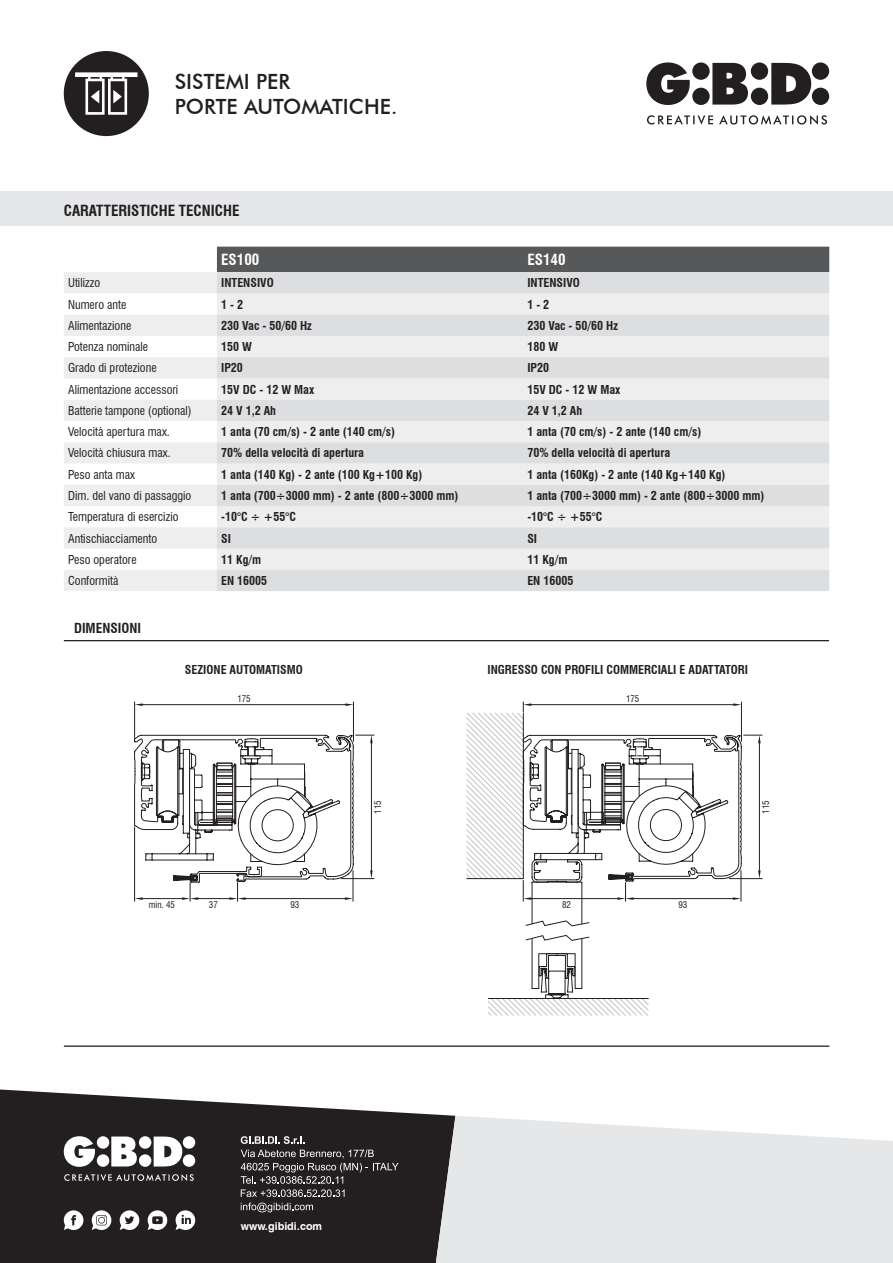
<style>
.page{position:relative;width:893px;height:1263px;background:#fff}
.page>*{position:absolute;margin:0;border:0;box-sizing:border-box;transform-origin:0 0}
.t1{font:500 21px/25.2px "Futura BT";color:#231f20}
.t2{font:700 condensed 15px "Swiss 721 BT";color:#231f20}
.t3{font:700 condensed 15px "Swiss 721 BT";color:#fff}
.t4{font:700 condensed 13.5px "Swiss 721 BT";color:#231f20}
.t5{font:700 condensed 12px "Swiss 721 BT";color:#231f20}
.t6{font:condensed 12px "Swiss 721 BT";color:#231f20}
.t7{font:700 10.8px "Swiss 721 BT";color:#fff}
.t8{font:condensed 9px "Swiss 721 BT";color:#231f20}
</style>
<div class="page">
<svg style="left:0;top:1089px;width:455px;height:174px;background:#3a3738"></svg>
<svg style="left:64px;top:1136px;width:131px;height:45px"></svg>
<svg style="left:64px;top:1210px;width:19px;height:20px"></svg>
<svg style="left:148px;top:1210px;width:19px;height:20px"></svg>
<svg style="left:176px;top:1210px;width:19px;height:20px"></svg>
<svg style="left:120px;top:1210px;width:19px;height:20px"></svg>
<svg style="left:92px;top:1210px;width:19px;height:20px"></svg>
<svg style="left:241px;top:1136px;width:158px;height:76px;background:#3e3a3b"></svg>
<svg style="left:436px;top:1116px;width:457px;height:147px;background:#e3e4e6"></svg>
<div style="left:0;top:191px;width:893px;height:34px;background:#e6e7e9"></div>
<svg style="left:646px;top:62px;width:183px;height:63px"></svg>
<div style="left:217px;top:247px;width:612px;height:25px;background:#57585a"></div>
<svg style="left:64px;top:272px;width:153px;height:319px;fill:#eeeeef"></svg>
<svg style="left:217px;top:272px;width:612px;height:319px;background:#e5e5e7"></svg>
<hr style="left:64px;top:1045px;width:765px;height:2px;background:#231f20">
<hr style="left:64px;top:640px;width:765px;height:1px;background:#231f20">
<svg style="left:134px;top:735px;width:240px;height:166px"></svg>
<hr style="left:134px;top:827px;width:1px;height:74px;background:#231f20">
<hr style="left:371px;top:740px;width:1px;height:134px;background:#231f20">
<hr style="left:242px;top:898px;width:106px;height:1px;background:#231f20">
<hr style="left:194px;top:898px;width:39px;height:1px;background:#231f20">
<hr style="left:139px;top:898px;width:46px;height:1px;background:#231f20">
<svg style="left:345px;top:703px;width:8px;height:3px"></svg>
<svg style="left:135px;top:703px;width:8px;height:3px"></svg>
<hr style="left:134px;top:702px;width:1px;height:35px;background:#231f20">
<hr style="left:353px;top:702px;width:1px;height:39px;background:#231f20">
<hr style="left:140px;top:704px;width:209px;height:1px;background:#231f20">
<svg style="left:733px;top:703px;width:8px;height:3px"></svg>
<svg style="left:523px;top:702px;width:8px;height:10px"></svg>
<hr style="left:741px;top:702px;width:1px;height:39px;background:#231f20">
<hr style="left:528px;top:704px;width:209px;height:1px;background:#231f20">
<svg style="left:467px;top:712px;width:182px;height:304px"></svg>
<svg style="left:466px;top:713px;width:183px;height:286px"></svg>
<svg style="left:522px;top:735px;width:240px;height:264px"></svg>
<div style="left:64px;top:51px;width:85px;height:85px;background:#231f20;border-radius:50%"></div>
<svg style="left:75px;top:72px;width:63px;height:43px"></svg>
<h1 class="t1" style="left:175px;top:69px;width:224px">SISTEMI PER<br>PORTE AUTOMATICHE.</h1>
<p class="t2" style="left:64px;top:202px;width:177px">CARATTERISTICHE TECNICHE</p>
<p class="t3" style="left:221px;top:251px;width:40px">ES100</p>
<p class="t3" style="left:527px;top:251px;width:40px">ES140</p>
<p class="t6" style="left:68px;top:276px;width:34px">Utilizzo</p>
<p class="t5" style="left:221px;top:276px;width:54px">INTENSIVO</p>
<p class="t5" style="left:527px;top:276px;width:54px">INTENSIVO</p>
<p class="t6" style="left:68px;top:297px;width:60px">Numero ante</p>
<p class="t5" style="left:221px;top:297px;width:23px">1 - 2</p>
<p class="t5" style="left:527px;top:297px;width:23px">1 - 2</p>
<p class="t6" style="left:68px;top:318px;width:65px">Alimentazione</p>
<p class="t5" style="left:221px;top:318px;width:92px">230 Vac - 50/60 Hz</p>
<p class="t5" style="left:527px;top:318px;width:92px">230 Vac - 50/60 Hz</p>
<p class="t6" style="left:68px;top:340px;width:82px">Potenza nominale</p>
<p class="t5" style="left:221px;top:340px;width:32px">150 W</p>
<p class="t5" style="left:527px;top:340px;width:32px">180 W</p>
<p class="t6" style="left:68px;top:361px;width:90px">Grado di protezione</p>
<p class="t5" style="left:221px;top:361px;width:23px">IP20</p>
<p class="t5" style="left:527px;top:361px;width:23px">IP20</p>
<p class="t6" style="left:68px;top:382px;width:112px">Alimentazione accessori</p>
<p class="t5" style="left:221px;top:382px;width:95px">15V DC - 12 W Max</p>
<p class="t5" style="left:527px;top:382px;width:95px">15V DC - 12 W Max</p>
<p class="t6" style="left:68px;top:403px;width:125px">Batterie tampone (optional)</p>
<p class="t5" style="left:221px;top:403px;width:56px">24 V 1,2 Ah</p>
<p class="t5" style="left:527px;top:403px;width:56px">24 V 1,2 Ah</p>
<p class="t6" style="left:68px;top:425px;width:103px">Velocità apertura max.</p>
<p class="t5" style="left:221px;top:425px;width:175px">1 anta (70 cm/s) - 2 ante (140 cm/s)</p>
<p class="t5" style="left:527px;top:425px;width:175px">1 anta (70 cm/s) - 2 ante (140 cm/s)</p>
<p class="t6" style="left:68px;top:446px;width:104px">Velocità chiusura max.</p>
<p class="t5" style="left:221px;top:446px;width:144px">70% della velocità di apertura</p>
<p class="t5" style="left:527px;top:446px;width:144px">70% della velocità di apertura</p>
<p class="t6" style="left:68px;top:467px;width:68px">Peso anta max</p>
<p class="t5" style="left:221px;top:467px;width:203px">1 anta (140 Kg) - 2 ante (100 Kg+100 Kg)</p>
<p class="t5" style="left:527px;top:467px;width:200px">1 anta (160Kg) - 2 ante (140 Kg+140 Kg)</p>
<p class="t6" style="left:68px;top:488px;width:125px">Dim. del vano di passaggio</p>
<p class="t5" style="left:221px;top:488px;width:239px">1 anta (700÷3000 mm) - 2 ante (800÷3000 mm)</p>
<p class="t5" style="left:527px;top:488px;width:239px">1 anta (700÷3000 mm) - 2 ante (800÷3000 mm)</p>
<p class="t6" style="left:68px;top:510px;width:112px">Temperatura di esercizio</p>
<p class="t5" style="left:221px;top:510px;width:76px">-10°C ÷ +55°C</p>
<p class="t5" style="left:527px;top:510px;width:76px">-10°C ÷ +55°C</p>
<p class="t6" style="left:68px;top:531px;width:91px">Antischiacciamento</p>
<p class="t5" style="left:221px;top:531px;width:11px">SI</p>
<p class="t5" style="left:527px;top:531px;width:11px">SI</p>
<p class="t6" style="left:68px;top:552px;width:70px">Peso operatore</p>
<p class="t5" style="left:221px;top:552px;width:42px">11 Kg/m</p>
<p class="t5" style="left:527px;top:552px;width:42px">11 Kg/m</p>
<p class="t6" style="left:68px;top:573px;width:52px">Conformità</p>
<p class="t5" style="left:221px;top:573px;width:48px">EN 16005</p>
<p class="t5" style="left:527px;top:573px;width:48px">EN 16005</p>
<p class="t4" style="left:74px;top:620px;width:69px">DIMENSIONI</p>
<p class="t5" style="left:185px;top:662px;width:119px">SEZIONE AUTOMATISMO</p>
<p class="t5" style="left:487px;top:662px;width:262px">INGRESSO CON PROFILI COMMERCIALI E ADATTATORI</p>
<p class="t8" style="left:237px;top:693px;width:15px">175</p>
<p class="t8" style="left:149px;top:900px;width:28px">min. 45</p>
<p class="t8" style="left:209px;top:900px;width:10px">37</p>
<p class="t8" style="left:290px;top:900px;width:10px">93</p>
<p class="t8" style="left:373px;top:814px;width:15px;rotate:-90deg">115</p>
<p class="t7" style="left:241px;top:1219px;width:83px">www.gibidi.com</p>
<p class="t8" style="left:626px;top:693px;width:15px">175</p>
<p class="t8" style="left:562px;top:900px;width:10px">82</p>
<p class="t8" style="left:678px;top:900px;width:10px">93</p>
<p class="t8" style="left:760px;top:814px;width:15px;rotate:-90deg">115</p>
</div>
